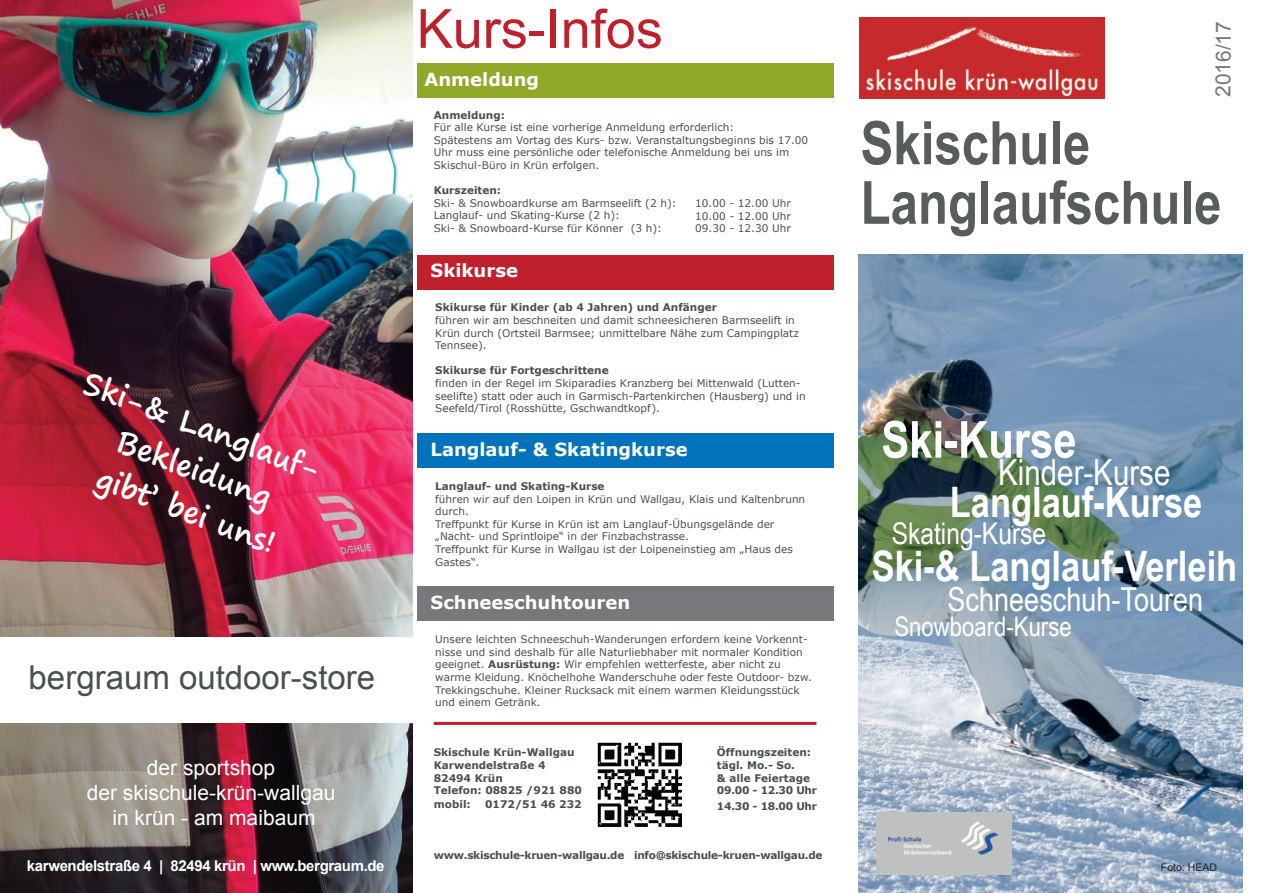
<style>
.page{position:relative;width:1263px;height:893px;background:#fff}
.page>*{position:absolute;margin:0;border:0;box-sizing:border-box;transform-origin:0 0}
.t1{font:700 60px/59.6px "Arial Narrow";color:#575d58}
.t2{font:54px "Arial";color:#c0202c}
.t3{font:700 51px "Arial Narrow";color:#fff}
.t4{font:700 42px "Arial Narrow";color:#fff}
.t5{font:36px "Arial Narrow";color:#fff}
.t6{font:33px "Arial";color:#48514c}
.t7{font:33px "Arial Narrow";color:#fff}
.t8{font:italic 700 30px/41.8px "Segoe Print";color:#fff}
.t9{font:30px "Arial Narrow";color:#fff}
.t10{font:27px "Arial Narrow";color:#fff}
.t11{font:21px/25.2px "Arial";color:#fff;text-align:center}
.t12{font:21px "Arial";color:#76787b}
.t13{font:700 18px "Verdana";color:#fff}
.t14{font:700 15px "Arial";letter-spacing:-.025em;color:#fff}
.t15{font:10.5px/12.6px "Verdana";color:#48514c}
.t16{font:700 10.5px/12.8px "Verdana";color:#48514c}
.t17{font:700 10.5px "Verdana";letter-spacing:-.025em;color:#48514c}
.t18{font:10.5px "Arial";color:#231f20}
.s1{font-weight:700}
</style>
<div class="page">
<img style="left:859px;top:255px;width:383px;height:638px">
<img style="left:859px;top:17px;width:245px;height:82px">
<img style="left:0;top:0;width:412px;height:893px">
<div style="left:0;top:638px;width:412px;height:85px;background:#fff"></div>
<div style="left:417px;top:255px;width:416px;height:34px;background:#c0202c"></div>
<div style="left:417px;top:587px;width:416px;height:34px;background:#76787b"></div>
<div style="left:417px;top:434px;width:416px;height:34px;background:#0073bc"></div>
<hr style="left:434px;top:722px;width:382px;height:3px;background:#c0202c">
<div style="left:417px;top:64px;width:416px;height:34px;background:#91a928"></div>
<img style="left:876px;top:812px;width:136px;height:62px">
<img style="left:597px;top:742px;width:85px;height:86px">
<h2 class="t2" style="left:417px;top:9px;width:248px">Kurs-Infos</h2>
<h3 class="t13" style="left:424px;top:67px;width:116px">Anmeldung</h3>
<p class="t16" style="left:434px;top:108px;width:73px">Anmeldung:</p>
<p class="t15" style="left:434px;top:121px;width:376px">Für alle Kurse ist eine vorherige Anmeldung erforderlich:<br>Spätestens am Vortag des Kurs- bzw. Veranstaltungsbeginns bis 17.00<br>Uhr muss eine persönliche oder telefonische Anmeldung bei uns im Skischul-Büro in Krün erfolgen.</p>
<p class="t16" style="left:434px;top:184px;width:69px">Kurszeiten:</p>
<p class="t15" style="left:434px;top:197px;width:244px">Ski- &amp; Snowboardkurse am Barmseelift (2 h):<br>Langlauf- und Skating-Kurse (2 h):<br>Ski- &amp; Snowboard-Kurse für Könner (3 h):</p>
<p class="t15" style="left:695px;top:197px;width:97px;text-align:justify">10.00 - 12.00 Uhr 10.00 - 12.00 Uhr 09.30 - 12.30 Uhr</p>
<h3 class="t8" style="left:135px;top:381px;width:200px;text-indent:-46px;rotate:21deg">Ski-&amp; Langlauf-<br>Bekleidung gibt’ bei uns!</h3>
<h3 class="t6" style="left:29px;top:665px;width:348px">bergraum outdoor-store</h3>
<h3 class="t13" style="left:430px;top:258px;width:89px">Skikurse</h3>
<p class="t16" style="left:435px;top:301px;width:283px">Skikurse für Kinder (ab 4 Jahren) und Anfänger</p>
<p class="t15" style="left:435px;top:314px;width:365px">führen wir am beschneiten und damit schneesicheren Barmseelift in<br>Krün durch (Ortsteil Barmsee; unmittelbare Nähe zum Campingplatz<br>Tennsee).</p>
<p class="t16" style="left:435px;top:364px;width:175px">Skikurse für Fortgeschrittene</p>
<p class="t15" style="left:435px;top:377px;width:372px">finden in der Regel im Skiparadies Kranzberg bei Mittenwald (Lutten&shy;seelifte) statt oder auch in Garmisch-Partenkirchen (Hausberg) und in<br>Seefeld/Tirol (Rosshütte, Gschwandtkopf).</p>
<h3 class="t13" style="left:430px;top:436px;width:259px">Langlauf- &amp; Skatingkurse</h3>
<p class="t16" style="left:435px;top:480px;width:171px">Langlauf- und Skating-Kurse</p>
<p class="t15" style="left:435px;top:492px;width:371px">führen wir auf den Loipen in Krün und Wallgau, Klais und Kaltenbrunn durch.<br>Treffpunkt für Kurse in Krün ist am Langlauf-Übungsgelände der „Nacht- und Sprintloipe“ in der Finzbachstrasse.<br>Treffpunkt für Kurse in Wallgau ist der Loipeneinstieg am „Haus des Gastes“.</p>
<h3 class="t13" style="left:430px;top:590px;width:201px">Schneeschuhtouren</h3>
<p class="t15" style="left:435px;top:633px;width:378px">Unsere leichten Schneeschuh-Wanderungen erfordern keine Vorkennt&shy;nisse und sind deshalb für alle Naturliebhaber mit normaler Kondition geeignet. <span class="s1">Ausrüstung:</span> Wir empfehlen wetterfeste, aber nicht zu warme Kleidung. Knöchelhohe Wanderschuhe oder feste Outdoor- bzw.<br>Trekkingschuhe. Kleiner Rucksack mit einem warmen Kleidungsstück und einem Getränk.</p>
<h3 class="t11" style="left:87px;top:757px;width:250px">der sportshop<br>der skischule-krün-wallgau in krün - am maibaum</h3>
<p class="t16" style="left:434px;top:746px;width:150px">Skischule Krün-Wallgau<br>Karwendelstraße 4<br>82494 Krün<br>Telefon: 08825 /921 880 mobil:</p>
<p class="t16" style="left:485px;top:797px;width:98px">0172/51 46 232</p>
<p class="t16" style="left:717px;top:746px;width:102px">Öffnungszeiten: tägl. Mo.- So.<br>&amp; alle Feiertage<br>09.00 - 12.30 Uhr</p>
<p class="t17" style="left:717px;top:798px;width:102px">14.30 - 18.00 Uhr</p>
<h3 class="t14" style="left:27px;top:860px;width:359px">karwendelstraße 4 | 82494 krün | www.bergraum.de</h3>
<p class="t17" style="left:434px;top:847px;width:390px">www.skischule-kruen-wallgau.de info@skischule-kruen-wallgau.de</p>
<h3 class="t12" style="left:1215px;top:97px;width:77px;rotate:-90deg">2016/17</h3>
<h1 class="t1" style="left:860px;top:119px;width:362px">Skischule<br>Langlaufschule</h1>
<h3 class="t3" style="left:881px;top:421px;width:197px">Ski-Kurse</h3>
<h3 class="t4" style="left:950px;top:487px;width:254px">Langlauf-Kurse</h3>
<h3 class="t5" style="left:998px;top:459px;width:174px">Kinder-Kurse</h3>
<h3 class="t9" style="left:892px;top:522px;width:156px">Skating-Kurse</h3>
<h3 class="t4" style="left:872px;top:550px;width:367px">Ski-&amp; Langlauf-Verleih</h3>
<h3 class="t7" style="left:947px;top:586px;width:257px">Schneeschuh-Touren</h3>
<h3 class="t10" style="left:894px;top:616px;width:179px">Snowboard-Kurse</h3>
<p class="t18" style="left:1161px;top:863px;width:58px">Foto: HEAD</p>
</div>
